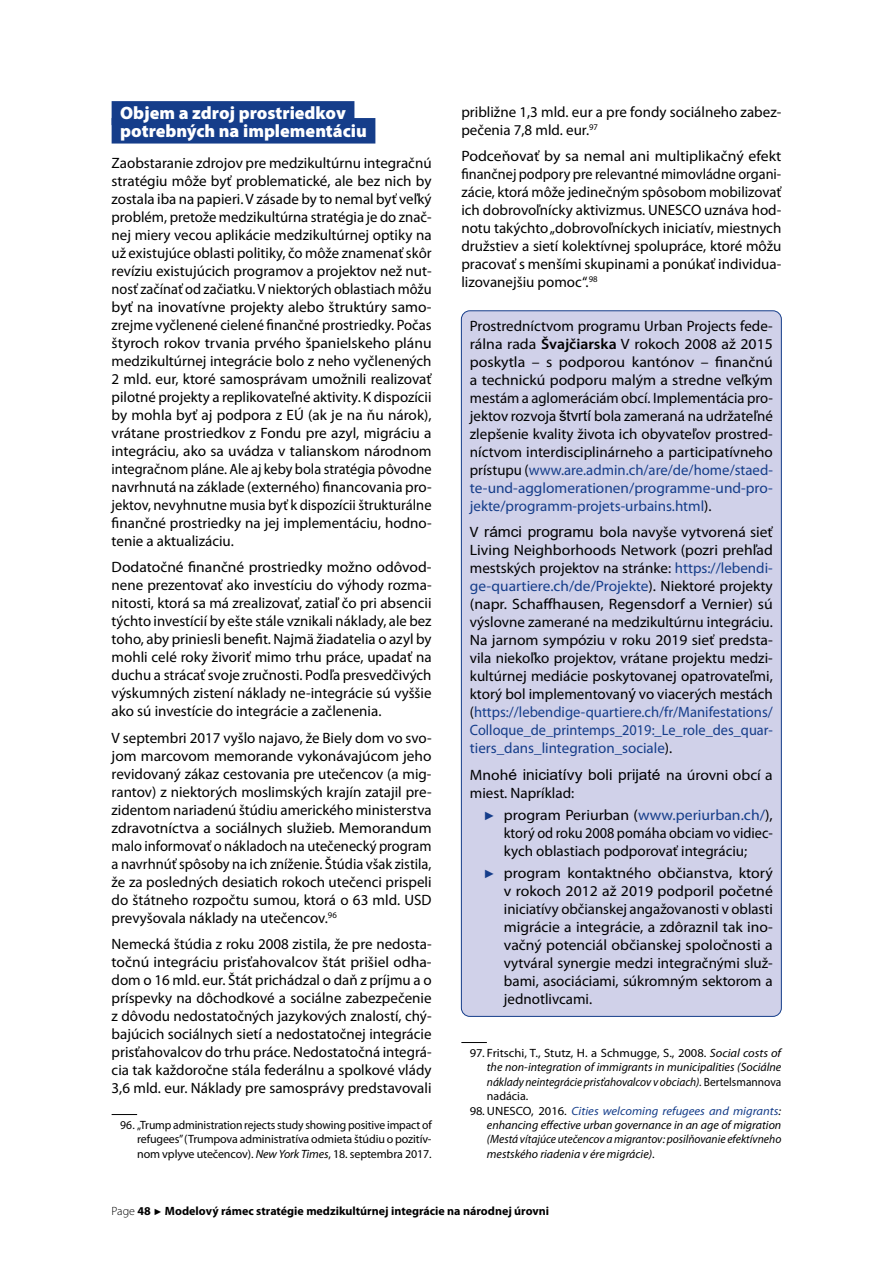
<style>
.page{position:relative;width:893px;height:1263px;background:#fff}
.page>*{position:absolute;margin:0;border:0;box-sizing:border-box;transform-origin:0 0}
.t1{font:900 18px/18px "Myriad Pro";color:#fff}
.t2{font:15px/18px "Myriad Pro";color:#000;text-align:justify}
.t3{font:15px/18px "Myriad Pro";color:#000;text-align:justify;scale:1.05 1}
.t4{font:15px/18px "Myriad Pro";color:#000;text-align:justify;scale:1.04 1}
.t5{font:15px/18px "Myriad Pro";color:#000;scale:.95 1}
.t6{font:15px "Arial";color:#000;scale:1.04 1}
.t7{font:italic 12px/14.4px "Myriad Pro";color:#000;text-align:justify;scale:1.05 1}
.t8{font:italic 12px/14.4px "Myriad Pro";color:#000;text-align:justify;scale:1.04 1}
.t9{font:12px/14.4px "Myriad Pro";letter-spacing:-.01em;color:#000;text-align:justify}
.t10{font:700 12px "Myriad Pro";color:#000}
.s1{font-style:italic}
.s2{font-weight:600}
.s3{font-family:"Arial"}
.s4{color:#153d8a}
.s5{font-family:"Myriad Pro"}
.s6{font-family:"Arial";font-size:12px;color:#153d8a}
.s7{font-style:normal}
.s8{font-weight:300}
.s9{font-family:"Arial";font-weight:400;font-size:9px}
</style>
<div class="page">
<div style="left:112px;top:101px;width:242px;height:24px;background:#153d8a"></div>
<div style="left:112px;top:118px;width:263px;height:26px;background:#153d8a"></div>
<svg style="left:112px;top:1114px;width:25px;height:1px"></svg>
<div style="left:461px;top:311px;width:320px;height:705px;background:#d0d1e9;border-radius:9px"></div>
<svg style="left:461px;top:1042px;width:26px;height:1px"></svg>
<p class="t1" style="left:120px;top:103px;width:248px">Objem a zdroj prostriedkov potrebných na implementáciu</p>
<p class="t2" style="left:112px;top:153px;width:321px">Zaobstaranie zdrojov pre medzikultúrnu integračnú stratégiu môže byť problematické, ale bez nich by zostala iba na papieri. V zásade by to nemal byť veľký problém, pretože medzikultúrna stratégia je do znač&shy;nej miery vecou aplikácie medzikultúrnej optiky na už existujúce oblasti politiky, čo môže znamenať skôr revíziu existujúcich programov a projektov než nut&shy;nosť začínať od začiatku. V niektorých oblastiach môžu byť na inovatívne projekty alebo štruktúry samo&shy;zrejme vyčlenené cielené finančné prostriedky. Počas štyroch rokov trvania prvého španielskeho plánu medzikultúrnej integrácie bolo z neho vyčlenených 2 mld. eur, ktoré samosprávam umožnili realizovať pilotné projekty a replikovateľné aktivity. K dispozícii by mohla byť aj podpora z EÚ (ak je na ňu nárok), vrátane prostriedkov z Fondu pre azyl, migráciu a integráciu, ako sa uvádza v talianskom národnom integračnom pláne. Ale aj keby bola stratégia pôvodne navrhnutá na základe (externého) financovania pro&shy;jektov, nevyhnutne musia byť k dispozícii štrukturálne finančné prostriedky na jej implementáciu, hodno&shy;tenie a aktualizáciu.</p>
<p class="t4" style="left:112px;top:558px;width:309px">Dodatočné finančné prostriedky možno odôvod&shy;nene prezentovať ako investíciu do výhody rozma&shy;nitosti, ktorá sa má zrealizovať, zatiaľ čo pri absencii týchto investícií by ešte stále vznikali náklady, ale bez toho, aby priniesli benefit. Najmä žiadatelia o azyl by mohli celé roky živoriť mimo trhu práce, upadať na duchu a strácať svoje zručnosti. Podľa presvedčivých výskumných zistení náklady ne-integrácie sú vyššie ako sú investície do integrácie a začlenenia.</p>
<p class="t2" style="left:112px;top:728px;width:322px">V septembri 2017 vyšlo najavo, že Biely dom vo svo&shy;jom marcovom memorande vykonávajúcom jeho revidovaný zákaz cestovania pre utečencov (a mig&shy;rantov) z niektorých moslimských krajín zatajil pre&shy;zidentom nariadenú štúdiu amerického ministerstva zdravotníctva a sociálnych služieb. Memorandum malo informovať o nákladoch na utečenecký program a navrhnúť spôsoby na ich zníženie. Štúdia však zistila, že za posledných desiatich rokoch utečenci prispeli do štátneho rozpočtu sumou, ktorá o 63 mld. USD prevyšovala náklady na utečencov.<sup>96</sup></p>
<p class="t2" style="left:112px;top:935px;width:321px">Nemecká štúdia z roku 2008 zistila, že pre nedosta&shy;točnú integráciu prisťahovalcov štát prišiel odha&shy;dom o 16 mld. eur. Štát prichádzal o daň z príjmu a o príspevky na dôchodkové a sociálne zabezpečenie z dôvodu nedostatočných jazykových znalostí, chý&shy;bajúcich sociálnych sietí a nedostatočnej integrácie prisťahovalcov do trhu práce. Nedostatočná integrá&shy;cia tak každoročne stála federálnu a spolkové vlády 3,6 mld. eur. Náklady pre samosprávy predstavovali</p>
<p class="t9" style="left:137px;top:1117px;width:296px;text-indent:-17px">96. „Trump administration rejects study showing positive impact of refugees” (Trumpova administratíva odmieta štúdiu o pozitív&shy;nom vplyve utečencov). <span class="s1">New York Times</span>, 18. septembra 2017.</p>
<p class="t2" style="left:461px;top:102px;width:321px">približne 1,3 mld. eur a pre fondy sociálneho zabez&shy;pečenia 7,8 mld. eur.<sup>97</sup></p>
<p class="t3" style="left:461px;top:147px;width:306px">Podceňovať by sa nemal ani multiplikačný efekt finančnej podpory pre relevantné mimovládne organi&shy;zácie, ktorá môže jedinečným spôsobom mobilizovať ich dobrovoľnícky aktivizmus. UNESCO uznáva hod&shy;notu takýchto „dobrovoľníckych iniciatív, miestnych družstiev a sietí kolektívnej spolupráce, ktoré môžu pracovať s menšími skupinami a ponúkať individua&shy;lizovanejšiu pomoc“.<sup>98</sup></p>
<p class="t2" style="left:470px;top:316px;width:304px">Prostredníctvom programu Urban Projects fede&shy;rálna rada <span class="s2">Švajčiarska</span> V rokoch 2008 až 2015 poskytla – s podporou kantónov – finančnú a technickú podporu malým a stredne veľkým mestám a aglomeráciám obcí. Implementácia pro&shy;jektov rozvoja <span class="s3">štvrtí</span> bola zameraná na udržateľné zlepšenie kvality života ich obyvateľov prostred&shy;níctvom interdisciplinárneho a participatívneho prístupu (<span class="s4">www.are.admin.ch/are/de/home/staed&shy;te-und-agglomerationen/programme-und-pro&shy;jekte/programm-projets-urbains.html</span>).</p>
<p class="t2" style="left:470px;top:523px;width:304px">V <span class="s3">rámci programu</span> bola navyše vytvorená sieť Living Neighborhoods Network (pozri prehľad mestských projektov na stránke: <span class="s4">https://lebendi&shy;ge-quartiere.ch/de/Projekte</span>). Niektoré projekty (napr. Schaffhausen, Regensdorf a Vernier) sú výslovne zamerané na medzikultúrnu integráciu.<br>Na jarnom sympóziu v roku 2019 sieť predsta&shy;vila niekoľko projektov, vrátane projektu medzi&shy;kultúrnej mediácie poskytovanej opatrovateľmi, ktorý bol implementovan<span class="s3">ý</span> vo viacerých mestách (<span class="s4">https://lebendige-quartiere.ch/fr/Manifestations/ Colloque_de_printemps_2019:_Le_role_des_quar&shy;tiers_dans_lintegration_sociale</span>).</p>
<p class="t6" style="left:470px;top:764px;width:293px"><span class="s5">Mnoh</span>é iniciatívy boli prijaté <span class="s5">na úrovni obcí a</span></p>
<p class="t2" style="left:483px;top:781px;width:291px;line-height:22.2px;text-indent:-14px">miest. Napríklad:<br><span class="s6">►</span> program Periurban (<span class="s4">www.periurban.ch/</span>),</p>
<p class="t5" style="left:504px;top:823px;width:285px">ktorý od roku 2008 pomáha obciam vo vidiec&shy;kych oblastiach podporovať integráciu;</p>
<p class="t3" style="left:504px;top:864px;width:258px;text-indent:-20px"><span class="s6">►</span> program kontaktného občianstva, ktorý v rokoch 2012 až 2019 podporil početné iniciatívy občianskej angažovanosti v oblasti migrácie a integrácie, a zdôraznil tak ino&shy;vačný potenciál občianskej spoločnosti a vytváral synergie medzi integračnými služ&shy;bami, asociáciami, súkromným sektorom a jednotlivcami.</p>
<p class="t8" style="left:487px;top:1045px;width:285px;text-indent:-17px"><span class="s7">97. Fritschi, T., Stutz, H. a Schmugge, S., 2008.</span> Social costs of the non-integration of immigrants in municipalities (Sociálne náklady neintegrácie prisťahovalcov v obciach). <span class="s7">Bertelsmannova nadácia.</span></p>
<p class="t7" style="left:487px;top:1103px;width:282px;text-indent:-17px"><span class="s7">98. UNESCO, 2016.</span> <span class="s4">Cities welcoming refugees and migrants</span>: enhancing effective urban governance in an age of migration (Mestá vítajúce utečencov a migrantov: posilňovanie efektívneho mestského riadenia v ére migrácie)<span class="s7">.</span></p>
<p class="t10" style="left:112px;top:1203px;width:439px"><span class="s8">Page</span> 48 <span class="s9">►</span> Modelový rámec stratégie medzikultúrnej integrácie na národnej úrovni</p>
</div>
